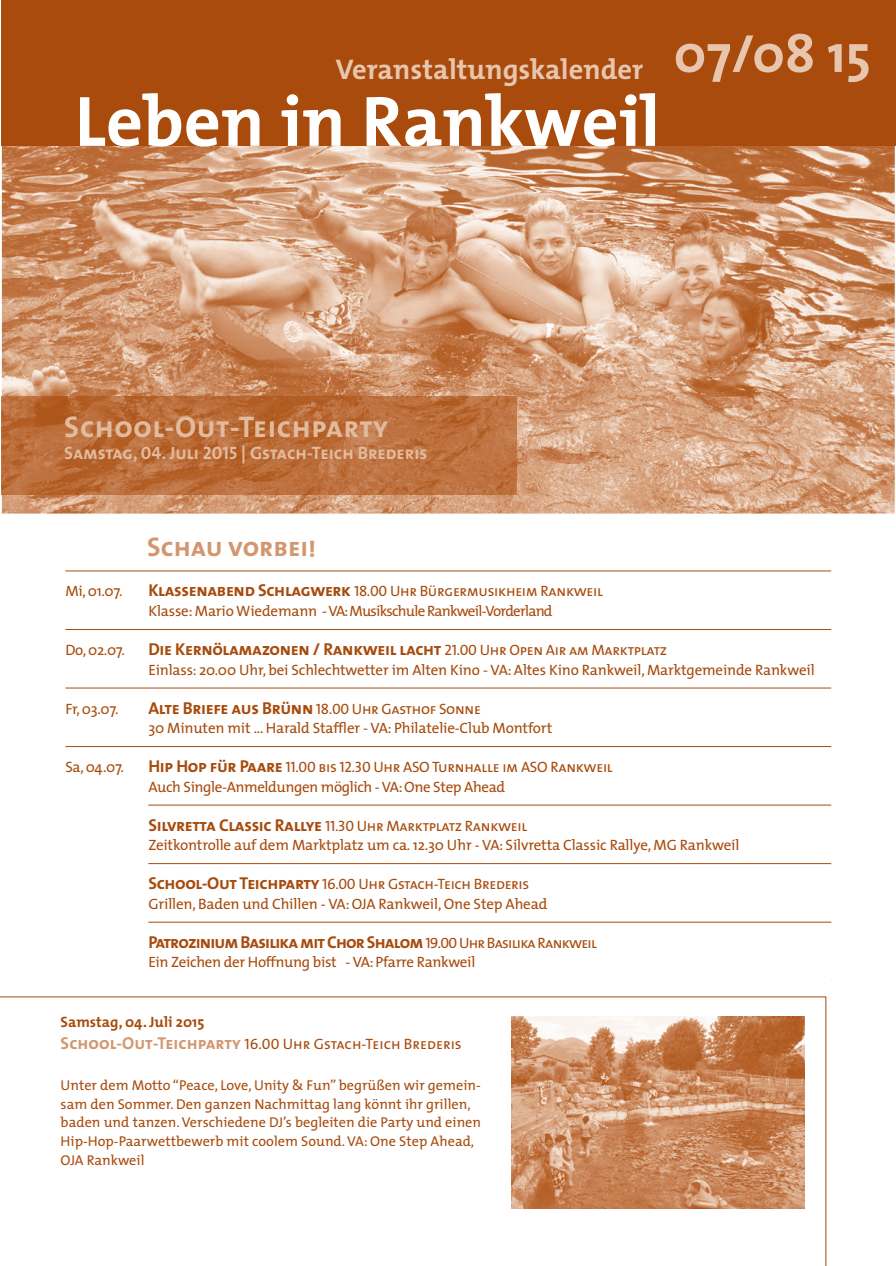
<style>
.page{position:relative;width:896px;height:1266px;background:#fff}
.page>*{position:absolute;margin:0;border:0;box-sizing:border-box;transform-origin:0 0}
.t1{font:30px "The Mix Bold Caps";letter-spacing:.02em;color:#e2bb9f}
.t2{font:700 28.5px "The Mix";color:#e8c5ad}
.t3{font:27px "The Mix Bold Caps";color:#d2976f}
.t4{font:18px "The Mix Bold Caps";color:#e2bb9f}
.t5{font:17.25px "The Mix Bold Caps";letter-spacing:-.02em;color:#a84b0d}
.t6{font:17.25px "The Mix Bold Caps";letter-spacing:-.045em;color:#a84b0d}
.t7{font:15px "The Mix";letter-spacing:-.01em;color:#a84b0d}
.t8{font:15px "The Mix Caps";letter-spacing:-.02em;color:#a84b0d}
.t9{font:15px "The Mix";letter-spacing:-.05em;color:#a84b0d}
.t10{font:15px "The Mix Caps";color:#a84b0d}
.t11{font:700 15px "The Mix";color:#a84b0d}
.t12{font:14.25px/18.8px "The Mix";color:#a84b0d}
.s1{font-family:"The Mix Bold Caps";font-size:17.25px}
.s2{font-family:"The Mix Caps";font-size:15px}
.s3{font-family:"The Mix Bold Caps";font-size:17.25px;color:#d2976f}
</style>
<div class="page">
<img style="left:2px;top:146px;width:892px;height:367px">
<div style="left:1px;top:0;width:894px;height:146px;background:#a84b0d"></div>
<svg style="left:80px;top:93px;width:575px;height:53px"></svg>
<hr style="left:65px;top:570px;width:766px;height:1px;background:#a84b0d">
<hr style="left:65px;top:629px;width:766px;height:1px;background:#a84b0d">
<hr style="left:65px;top:687px;width:766px;height:1px;background:#a84b0d">
<hr style="left:65px;top:746px;width:766px;height:1px;background:#a84b0d">
<hr style="left:148px;top:804px;width:683px;height:1px;background:#a84b0d">
<hr style="left:148px;top:863px;width:683px;height:1px;background:#a84b0d">
<hr style="left:148px;top:921px;width:683px;height:1px;background:#a84b0d">
<hr style="left:1px;top:397px;width:1px;height:97px;background:#d2966e">
<img style="left:2px;top:397px;width:514px;height:97px">
<svg style="left:0;top:996px;width:826px;height:269px"></svg>
<img style="left:511px;top:1016px;width:293px;height:192px">
<h2 class="t2" style="left:336px;top:45px;width:536px">Veranstaltungskalender <sup>07/08</sup> <sup>15</sup></h2>
<h1 class="t1" style="left:64px;top:402px;width:325px">School-Out-Teichparty</h1>
<p class="t4" style="left:64px;top:438px;width:364px">Samstag, 04. Juli 2015 | Gstach-Teich Brederis</p>
<h3 class="t3" style="left:147px;top:524px;width:170px">Schau vorbei!</h3>
<p class="t7" style="left:65px;top:579px;width:59px">Mi, 01.07.</p>
<p class="t8" style="left:148px;top:579px;width:456px"><span class="s1">Klassenabend Schlagwerk</span> 18.00 Uhr Bürgermusikheim Rankweil</p>
<p class="t9" style="left:148px;top:598px;width:405px">Klasse: Mario Wiedemann - VA: Musikschule Rankweil-Vorderland</p>
<p class="t7" style="left:65px;top:637px;width:61px">Do, 02.07.</p>
<p class="t5" style="left:148px;top:634px;width:520px">Die Kernölamazonen / Rankweil lacht <span class="s2">21.00 Uhr Open Air am Marktplatz</span></p>
<p class="t7" style="left:148px;top:657px;width:667px">Einlass: 20.00 Uhr, bei Schlechtwetter im Alten Kino - VA: Altes Kino Rankweil, Marktgemeinde Rankweil</p>
<p class="t7" style="left:65px;top:696px;width:55px">Fr, 03.07.</p>
<p class="t8" style="left:148px;top:696px;width:334px"><span class="s1">Alte Briefe aus Brünn</span> 18.00 Uhr Gasthof Sonne</p>
<p class="t7" style="left:148px;top:715px;width:405px">30 Minuten mit ... Harald Staffler - VA: Philatelie-Club Montfort</p>
<p class="t7" style="left:65px;top:754px;width:60px">Sa, 04.07.</p>
<p class="t8" style="left:148px;top:754px;width:466px"><span class="s1">Hip Hop für Paare</span> 11.00 bis 12.30 Uhr ASO Turnhalle im ASO Rankweil</p>
<p class="t7" style="left:148px;top:774px;width:358px">Auch Single-Anmeldungen möglich - VA: One Step Ahead</p>
<p class="t8" style="left:148px;top:813px;width:380px"><span class="s1">Silvretta Classic Rallye</span> 11.30 Uhr Marktplatz Rankweil</p>
<p class="t7" style="left:148px;top:832px;width:592px">Zeitkontrolle auf dem Marktplatz um ca. 12.30 Uhr - VA: Silvretta Classic Rallye, MG Rankweil</p>
<p class="t8" style="left:148px;top:871px;width:382px"><span class="s1">School-Out Teichparty</span> 16.00 Uhr Gstach-Teich Brederis</p>
<p class="t7" style="left:148px;top:891px;width:400px">Grillen, Baden und Chillen - VA: OJA Rankweil, One Step Ahead</p>
<p class="t6" style="left:148px;top:927px;width:450px">Patrozinium Basilika mit Chor Shalom <span class="s2">19.00 Uhr Basilika Rankweil</span></p>
<p class="t7" style="left:148px;top:949px;width:328px">Ein Zeichen der Hoffnung bist - VA: Pfarre Rankweil</p>
<p class="t11" style="left:61px;top:1009px;width:145px">Samstag, 04. Juli 2015</p>
<p class="t10" style="left:61px;top:1031px;width:402px"><span class="s3">School-Out-Teichparty</span> 16.00 Uhr Gstach-Teich Brederis</p>
<p class="t12" style="left:61px;top:1075px;width:422px">Unter dem Motto “Peace, Love, Unity &amp; Fun” begrüßen wir gemein&shy;sam den Sommer. Den ganzen Nachmittag lang könnt ihr grillen, baden und tanzen. Verschiedene DJ’s begleiten die Party und einen Hip-Hop-Paarwettbewerb mit coolem Sound. VA: One Step Ahead, OJA Rankweil</p>
</div>
